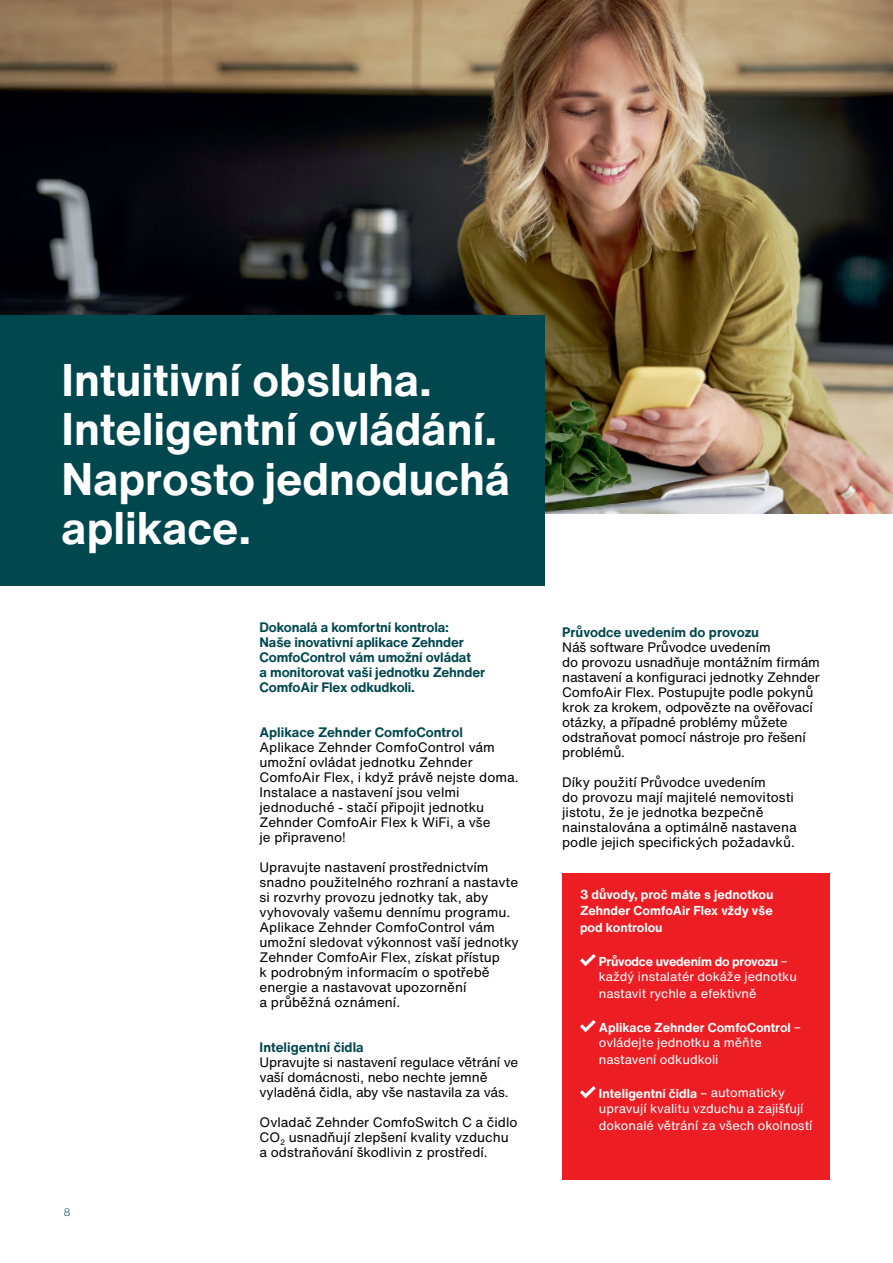
<style>
.page{position:relative;width:893px;height:1263px;background:#fff}
.page>*{position:absolute;margin:0;border:0;box-sizing:border-box;transform-origin:0 0}
.t1{font:700 45px/49.5px "Helvetica Now Text";color:#fff}
.t2{font:13.5px/15px "Helvetica Now Text";color:#000}
.t3{font:700 13.5px/15px "Helvetica Now Text";letter-spacing:-.01em;color:#00474e}
.t4{font:12.75px/15px "Helvetica Now Text";color:#fff}
.t5{font:700 12.75px/16.5px "Helvetica Now Text";color:#fff;text-align:justify}
.t6{font:300 10.5px "Helvetica Now Text";color:#00474e}
.s1{font-weight:700}
.s2{font-weight:400}
</style>
<div class="page">
<hr style="left:892px;top:0;width:1px;height:1263px;background:#e8ebec">
<hr style="left:892px;top:874px;width:1px;height:389px;background:#b8c7cb">
<img style="left:0;top:0;width:893px;height:514px">
<div style="left:562px;top:874px;width:267px;height:306px;background:#ed1d24"></div>
<div style="left:0;top:316px;width:544px;height:270px;background:#00474e"></div>
<svg style="left:580px;top:954px;width:16px;height:13px"></svg>
<svg style="left:580px;top:1020px;width:16px;height:13px"></svg>
<svg style="left:580px;top:1086px;width:16px;height:13px"></svg>
<h1 class="t1" style="left:62px;top:354px;width:450px">Intuitivní obsluha.<br>Inteligentní ovládání.<br>Naprosto jednoduchá aplikace.</h1>
<p class="t6" style="left:64px;top:1204px;width:8px">8</p>
<p class="t3" style="left:260px;top:619px;width:227px">Dokonalá a komfortní kontrola:<br>Naše inovativní aplikace Zehnder<br>ComfoControl vám umožní ovládat<br>a monitorovat vaši jednotku Zehnder<br>ComfoAir Flex odkudkoli.</p>
<p class="t3" style="left:260px;top:724px;width:205px">Aplikace Zehnder ComfoControl</p>
<p class="t2" style="left:260px;top:739px;width:261px">Aplikace Zehnder ComfoControl vám umožní ovládat jednotku Zehnder<br>ComfoAir Flex, i když právě nejste doma.<br>Instalace a nastavení jsou velmi jednoduché - stačí připojit jednotku<br>Zehnder ComfoAir Flex k WiFi, a vše<br>je připraveno!</p>
<p class="t2" style="left:260px;top:859px;width:261px">Upravujte nastavení prostřednictvím snadno použitelného rozhraní a nastavte si rozvrhy provozu jednotky tak, aby vyhovovaly vašemu dennímu programu.<br>Aplikace Zehnder ComfoControl vám umožní sledovat výkonnost vaší jednotky Zehnder ComfoAir Flex, získat přístup<br>k podrobným informacím o spotřebě energie a nastavovat upozornění<br>a průběžná oznámení.</p>
<p class="t3" style="left:260px;top:1039px;width:106px">Inteligentní čidla</p>
<p class="t2" style="left:260px;top:1054px;width:260px">Upravujte si nastavení regulace větrání ve vaší domácnosti, nebo nechte jemně vyladěná čidla, aby vše nastavila za vás.</p>
<p class="t2" style="left:260px;top:1114px;width:259px">Ovladač Zehnder ComfoSwitch C a čidlo<br>CO<sub>2</sub> usnadňují zlepšení kvality vzduchu a odstraňování škodlivin z prostředí.</p>
<p class="t3" style="left:562px;top:624px;width:198px">Průvodce uvedením do provozu</p>
<p class="t2" style="left:562px;top:639px;width:259px">Náš software Průvodce uvedením<br>do provozu usnadňuje montážním firmám nastavení a konfiguraci jednotky Zehnder ComfoAir Flex. Postupujte podle pokynů krok za krokem, odpovězte na ověřovací otázky, a případné problémy můžete odstraňovat pomocí nástroje pro řešení problémů.</p>
<p class="t2" style="left:562px;top:774px;width:236px">Díky použití Průvodce uvedením<br>do provozu mají majitelé nemovitosti jistotu, že je jednotka bezpečně nainstalována a optimálně nastavena podle jejich specifických požadavků.</p>
<p class="t5" style="left:580px;top:886px;width:195px">3 důvody, proč máte s jednotkou Zehnder ComfoAir Flex vždy vše pod kontrolou</p>
<p class="t4" style="left:599px;top:954px;width:200px"><span class="s1">Průvodce uvedením do provozu</span> – každý instalatér dokáže jednotku</p>
<p class="t4" style="left:599px;top:985px;width:159px">nastavit rychle a efektivně</p>
<p class="t5" style="left:599px;top:1020px;width:203px;line-height:15px">Aplikace Zehnder ComfoControl <span class="s2">– ovládejte jednotku a měňte</span></p>
<p class="t4" style="left:599px;top:1051px;width:121px">nastavení odkudkoli</p>
<p class="t4" style="left:599px;top:1086px;width:206px"><span class="s1">Inteligentní čidla</span> – automaticky upravují kvalitu vzduchu a zajišťují</p>
<p class="t4" style="left:599px;top:1117px;width:215px">dokonalé větrání za všech okolností</p>
</div>
